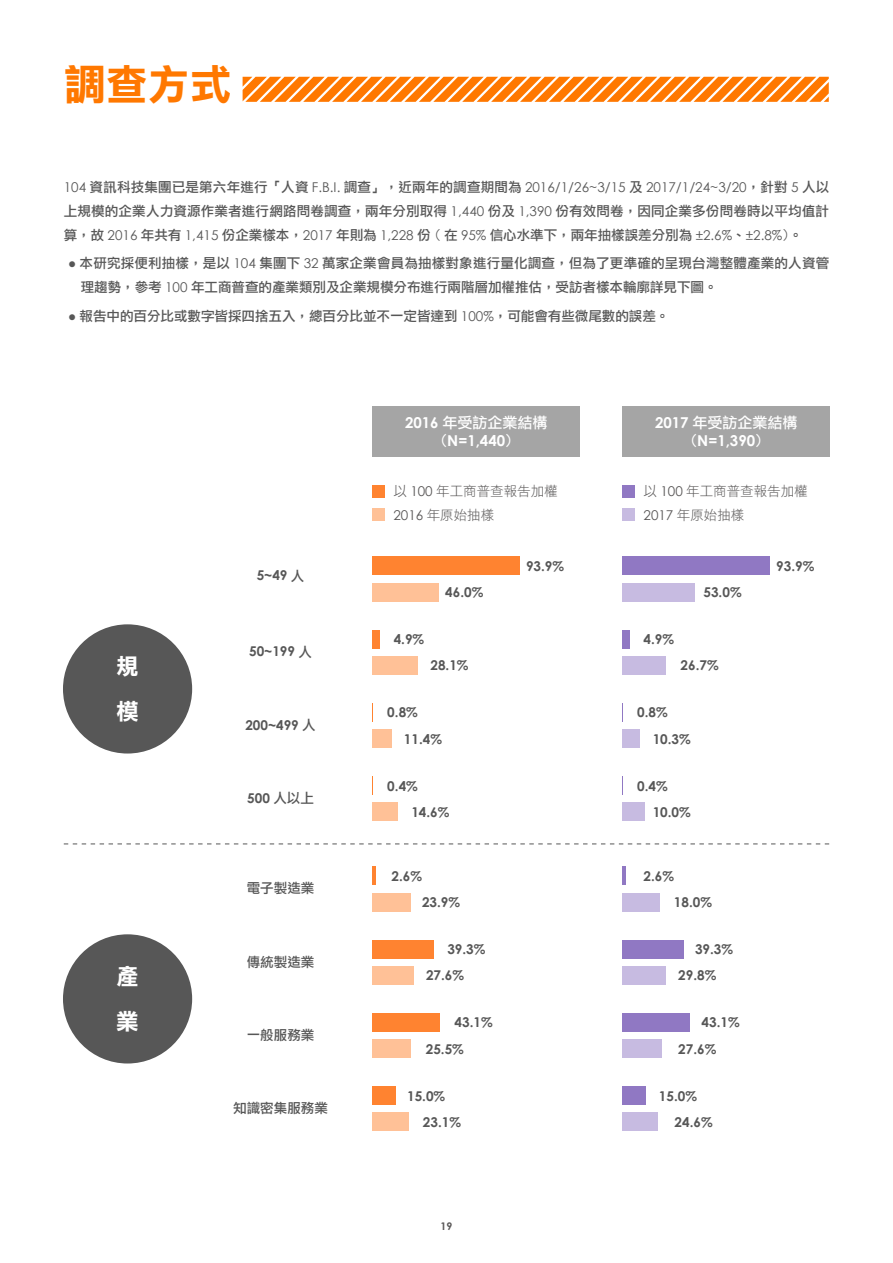
<style>
.page{position:relative;width:893px;height:1263px;background:#fff}
.page>*{position:absolute;margin:0;border:0;box-sizing:border-box;transform-origin:0 0}
.t1{font:42px "DF Li Hei Bd WIN BF";color:#ff7800}
.t2{font:22.5px/45px "DF Li Hei Bd WIN BF";color:#fff}
.t3{font:15px "DF Li Hei Md WIN BF";color:#fff}
.t4{font:700 15px "Century Gothic";color:#fff}
.t5{font:13.5px/24px "DF Li Hei Md WIN BF";color:#575757}
.t6{font:700 13.5px/26.2px "Century Gothic";color:#575757}
.t7{font:13.5px "Century Gothic";color:#575757}
.t8{font:13.5px "DF Li Hei W3 WIN BF";color:#595757}
.t9{font:700 10.5px "Century Gothic";color:#595757}
.s1{font-family:"DF Li Hei Md WIN BF"}
.s2{font-family:"Century Gothic"}
.s3{font-family:"Century Gothic";font-weight:700}
.s4{font-family:"DF Li Hei Bd WIN BF";font-weight:400}
.s5{font-family:"DF Li Hei Md WIN BF";font-weight:400}
</style>
<div class="page">
<svg style="left:243px;top:77px;width:586px;height:25px;background:#ff9639"></svg>
<svg style="left:64px;top:843px;width:765px;height:1px"></svg>
<div style="left:63px;top:624px;width:129px;height:129px;background:#575757;border-radius:50%"></div>
<div style="left:63px;top:934px;width:129px;height:129px;background:#575757;border-radius:50%"></div>
<div style="left:372px;top:485px;width:13px;height:13px;background:#ff8330"></div>
<div style="left:622px;top:485px;width:13px;height:13px;background:#9078c3"></div>
<div style="left:372px;top:508px;width:13px;height:13px;background:#ffc197"></div>
<div style="left:622px;top:508px;width:13px;height:13px;background:#c7bbe1"></div>
<div style="left:622px;top:406px;width:208px;height:50px;background:#a5a5a5"></div>
<div style="left:372px;top:406px;width:208px;height:50px;background:#a5a5a5"></div>
<div style="left:372px;top:557px;width:148px;height:18px;background:#ff8330"></div>
<div style="left:372px;top:583px;width:66px;height:18px;background:#ffc197"></div>
<div style="left:372px;top:630px;width:7px;height:18px;background:#ff8330"></div>
<div style="left:372px;top:656px;width:46px;height:19px;background:#ffc197"></div>
<svg style="left:372px;top:703px;width:1px;height:19px"></svg>
<div style="left:372px;top:729px;width:19px;height:19px;background:#ffc197"></div>
<svg style="left:372px;top:776px;width:1px;height:19px"></svg>
<div style="left:372px;top:803px;width:25px;height:18px;background:#ffc197"></div>
<div style="left:622px;top:557px;width:148px;height:18px;background:#9078c3"></div>
<div style="left:622px;top:583px;width:72px;height:18px;background:#c7bbe1"></div>
<div style="left:622px;top:630px;width:7px;height:18px;background:#9078c3"></div>
<div style="left:622px;top:656px;width:44px;height:19px;background:#c7bbe1"></div>
<svg style="left:622px;top:703px;width:1px;height:19px"></svg>
<div style="left:622px;top:729px;width:18px;height:19px;background:#c7bbe1"></div>
<svg style="left:622px;top:776px;width:1px;height:19px"></svg>
<div style="left:622px;top:803px;width:23px;height:18px;background:#c7bbe1"></div>
<hr style="left:372px;top:867px;width:4px;height:18px;background:#ff8330">
<div style="left:372px;top:893px;width:39px;height:18px;background:#ffc197"></div>
<div style="left:372px;top:940px;width:62px;height:18px;background:#ff8330"></div>
<div style="left:372px;top:966px;width:42px;height:19px;background:#ffc197"></div>
<div style="left:372px;top:1013px;width:68px;height:19px;background:#ff8330"></div>
<div style="left:372px;top:1039px;width:39px;height:19px;background:#ffc197"></div>
<div style="left:372px;top:1086px;width:23px;height:19px;background:#ff8330"></div>
<div style="left:372px;top:1112px;width:37px;height:19px;background:#ffc197"></div>
<hr style="left:622px;top:867px;width:4px;height:18px;background:#9078c3">
<div style="left:622px;top:893px;width:37px;height:18px;background:#c7bbe1"></div>
<div style="left:622px;top:940px;width:62px;height:18px;background:#9078c3"></div>
<div style="left:622px;top:966px;width:43px;height:19px;background:#c7bbe1"></div>
<div style="left:622px;top:1013px;width:68px;height:19px;background:#9078c3"></div>
<div style="left:622px;top:1039px;width:40px;height:19px;background:#c7bbe1"></div>
<div style="left:622px;top:1086px;width:23px;height:19px;background:#9078c3"></div>
<div style="left:622px;top:1112px;width:36px;height:19px;background:#c7bbe1"></div>
<h1 class="t1" style="left:64px;top:64px;width:169px">調查方式</h1>
<p class="t7" style="left:64px;top:178px;width:767px">104 <span class="s1">資訊科技集團已是第六年進行「人資</span> F.B.I. <span class="s1">調查」，近兩年的調查期間為</span> 2016/1/26~3/15 <span class="s1">及</span> 2017/1/24~3/20<span class="s1">，針對</span> 5 <span class="s1">人以</span></p>
<p class="t5" style="left:64px;top:199px;width:767px">上規模的企業人力資源作業者進行網路問卷調查，兩年分別取得 <span class="s2">1,440</span> 份及 <span class="s2">1,390</span> 份有效問卷，因同企業多份問卷時以平均值計算，故 <span class="s2">2016</span> 年共有 <span class="s2">1,415</span> 份企業樣本，<span class="s2">2017</span> 年則為 <span class="s2">1,228</span> 份 ( 在 <span class="s2">95%</span> 信心水準下，兩年抽樣誤差分別為 <span class="s2">±2.6%</span>、<span class="s2">±2.8%</span>)。</p>
<p class="t5" style="left:81px;top:251px;width:750px;text-indent:-13px"><span class="s3">●</span> 本研究採便利抽樣，是以 <span class="s2">104</span> 集團下 <span class="s2">32</span> 萬家企業會員為抽樣對象進行量化調查，但為了更準確的呈現台灣整體產業的人資管理趨勢，參考 <span class="s2">100</span> 年工商普查的產業類別及企業規模分布進行兩階層加權推估，受訪者樣本輪廓詳見下圖。</p>
<p class="t5" style="left:68px;top:304px;width:603px"><span class="s3">●</span> 報告中的百分比或數字皆採四捨五入，總百分比並不一定皆達到 <span class="s2">100%</span>，可能會有些微尾數的誤差。</p>
<p class="t3" style="left:405px;top:415px;width:144px"><span class="s3">2016</span> 年受訪企業結構</p>
<p class="t4" style="left:440px;top:429px;width:74px"><span class="s4">(</span>N=1,440<span class="s4">)</span></p>
<p class="t3" style="left:655px;top:415px;width:144px"><span class="s3">2017</span> 年受訪企業結構</p>
<p class="t4" style="left:690px;top:429px;width:74px"><span class="s4">(</span>N=1,390<span class="s4">)</span></p>
<h2 class="t2" style="left:116px;top:644px;width:23px">規模</h2>
<h2 class="t2" style="left:116px;top:954px;width:23px">產業</h2>
<p class="t6" style="left:257px;top:562px;width:49px">5~49 <span class="s5">人</span></p>
<p class="t6" style="left:249px;top:638px;width:64px">50~199 <span class="s5">人</span></p>
<p class="t6" style="left:245px;top:711px;width:72px">200~499 <span class="s5">人</span></p>
<p class="t6" style="left:247px;top:784px;width:68px">500 <span class="s5">人以上</span></p>
<p class="t5" style="left:247px;top:876px;width:69px">電子製造業</p>
<p class="t5" style="left:247px;top:949px;width:69px">傳統製造業</p>
<p class="t5" style="left:247px;top:1023px;width:69px">一般服務業</p>
<p class="t5" style="left:233px;top:1096px;width:96px">知識密集服務業</p>
<p class="t8" style="left:393px;top:484px;width:166px">以 <span class="s2">100</span> 年工商普查報告加權</p>
<p class="t8" style="left:643px;top:484px;width:166px">以 <span class="s2">100</span> 年工商普查報告加權</p>
<p class="t8" style="left:393px;top:508px;width:102px"><span class="s2">2016</span> 年原始抽樣</p>
<p class="t8" style="left:643px;top:508px;width:102px"><span class="s2">2017</span> 年原始抽樣</p>
<p class="t6" style="left:526px;top:552px;width:40px">93.9%</p>
<p class="t6" style="left:776px;top:552px;width:40px">93.9%</p>
<p class="t6" style="left:445px;top:578px;width:40px">46.0%</p>
<p class="t6" style="left:703px;top:578px;width:40px">53.0%</p>
<p class="t6" style="left:394px;top:625px;width:32px">4.9%</p>
<p class="t6" style="left:643px;top:625px;width:32px">4.9%</p>
<p class="t6" style="left:430px;top:652px;width:40px">28.1%</p>
<p class="t6" style="left:404px;top:699px;width:40px;text-indent:-17px">0.8%<br>11.4%</p>
<p class="t6" style="left:411px;top:772px;width:40px;text-indent:-24px">0.4%<br>14.6%</p>
<p class="t6" style="left:681px;top:652px;width:40px">26.7%</p>
<p class="t6" style="left:653px;top:699px;width:40px;text-indent:-16px">0.8%<br>10.3%</p>
<p class="t6" style="left:653px;top:772px;width:40px;text-indent:-16px">0.4%<br>10.0%</p>
<p class="t6" style="left:422px;top:862px;width:40px;text-indent:-30px">2.6%<br>23.9%</p>
<p class="t6" style="left:426px;top:935px;width:61px;text-indent:21px">39.3%<br>27.6%</p>
<p class="t6" style="left:426px;top:1009px;width:68px;text-indent:29px">43.1%<br>25.5%</p>
<p class="t6" style="left:423px;top:1082px;width:40px;text-indent:-16px">15.0%<br>23.1%</p>
<p class="t6" style="left:674px;top:862px;width:40px;text-indent:-30px">2.6%<br>18.0%</p>
<p class="t6" style="left:678px;top:935px;width:56px;text-indent:17px">39.3%<br>29.8%</p>
<p class="t6" style="left:678px;top:1009px;width:63px;text-indent:23px">43.1%<br>27.6%</p>
<p class="t6" style="left:675px;top:1082px;width:40px;text-indent:-16px">15.0%<br>24.6%</p>
<p class="t9" style="left:441px;top:1218px;width:13px">19</p>
</div>
